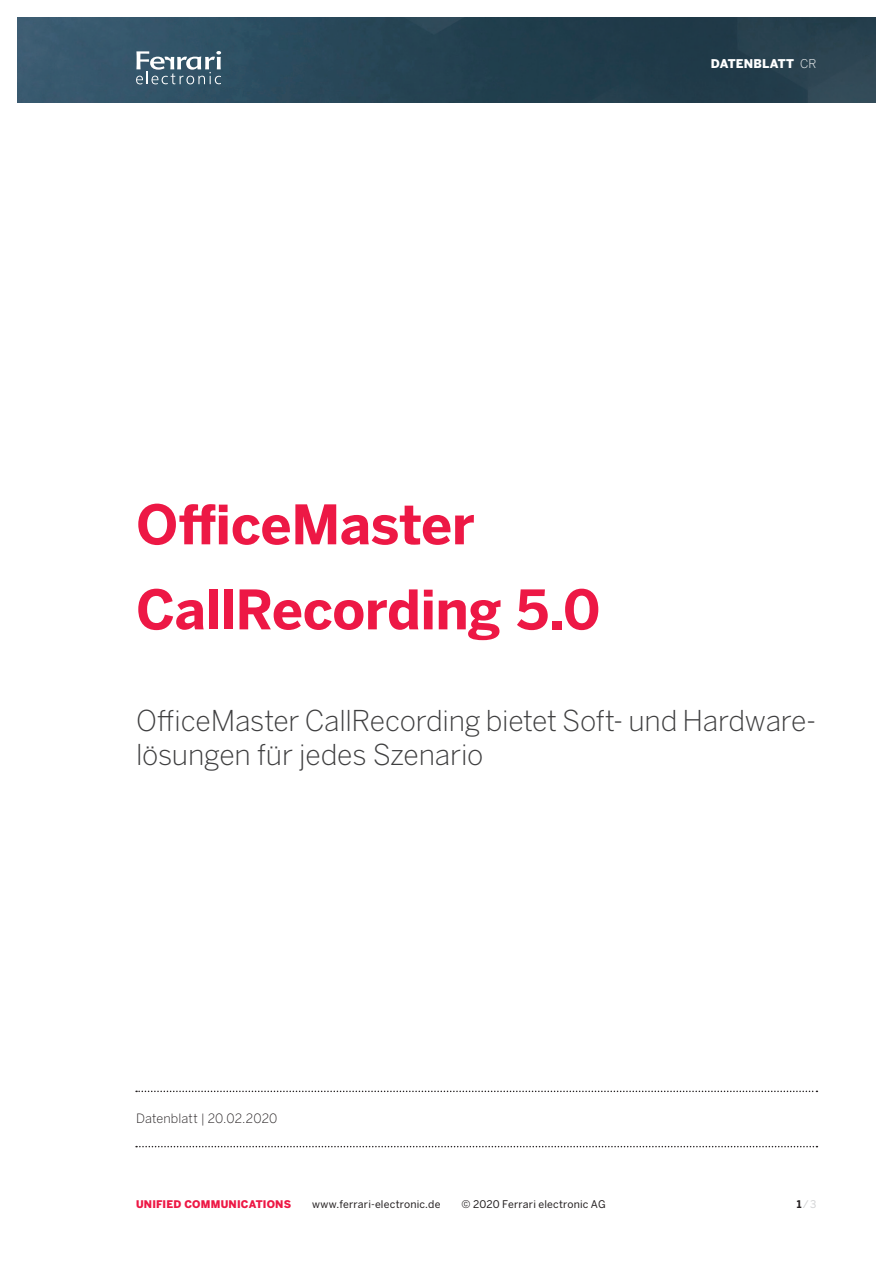
<style>
.page{position:relative;width:893px;height:1263px;background:#fff}
.page>*{position:absolute;margin:0;border:0;box-sizing:border-box;transform-origin:0 0}
.Main_Title{font:700 54px "Benton Sans";letter-spacing:-.01em;color:#ed1845}
.Subtitle{font:300 28.5px/34px "Benton Sans";letter-spacing:-.01em;color:#3e3e3f}
.FT_Seitennotiz{font:300 12.75px "Benton Sans";letter-spacing:.01em;color:#231f20}
.t1{font:900 12px "Benton Sans";letter-spacing:.01em;color:#fff}
.t2{font:10.5px "Benton Sans";letter-spacing:.015em;color:#231f20}
.t3{font:900 10.5px "Benton Sans";letter-spacing:.015em;color:#ed1845}
.t4{font:10.5px "Benton Sans";color:#d1d2d4}
.s1{font-weight:300}
.s2{font-weight:700;color:#231f20}
</style>
<div class="page">
<svg style="left:136px;top:1146px;width:681px;height:1px"></svg>
<svg style="left:136px;top:1090px;width:681px;height:2px"></svg>
<img style="left:17px;top:17px;width:859px;height:85px">
<svg style="left:136px;top:51px;width:85px;height:33px"></svg>
<p class="t1" style="left:711px;top:56px;width:107px">DATENBLATT <span class="s1">CR</span></p>
<p class="Main_Title" style="left:136px;top:492px;width:340px">OfficeMaster</p>
<p class="Main_Title" style="left:136px;top:577px;width:466px">CallRecording 5.0</p>
<p class="Subtitle" style="left:136px;top:704px;width:682px">OfficeMaster CallRecording bietet Soft- und Hardware&shy;lösungen für jedes Szenario</p>
<p class="FT_Seitennotiz" style="left:136px;top:1110px;width:143px">Datenblatt | 20.02.2020</p>
<p class="t3" style="left:136px;top:1197px;width:157px">UNIFIED COMMUNICATIONS</p>
<p class="t2" style="left:312px;top:1198px;width:130px">www.ferrari-electronic.de</p>
<p class="t2" style="left:461px;top:1198px;width:146px">© 2020 Ferrari electronic AG</p>
<p class="t4" style="left:797px;top:1198px;width:21px"><span class="s2">1</span>/3</p>
</div>
